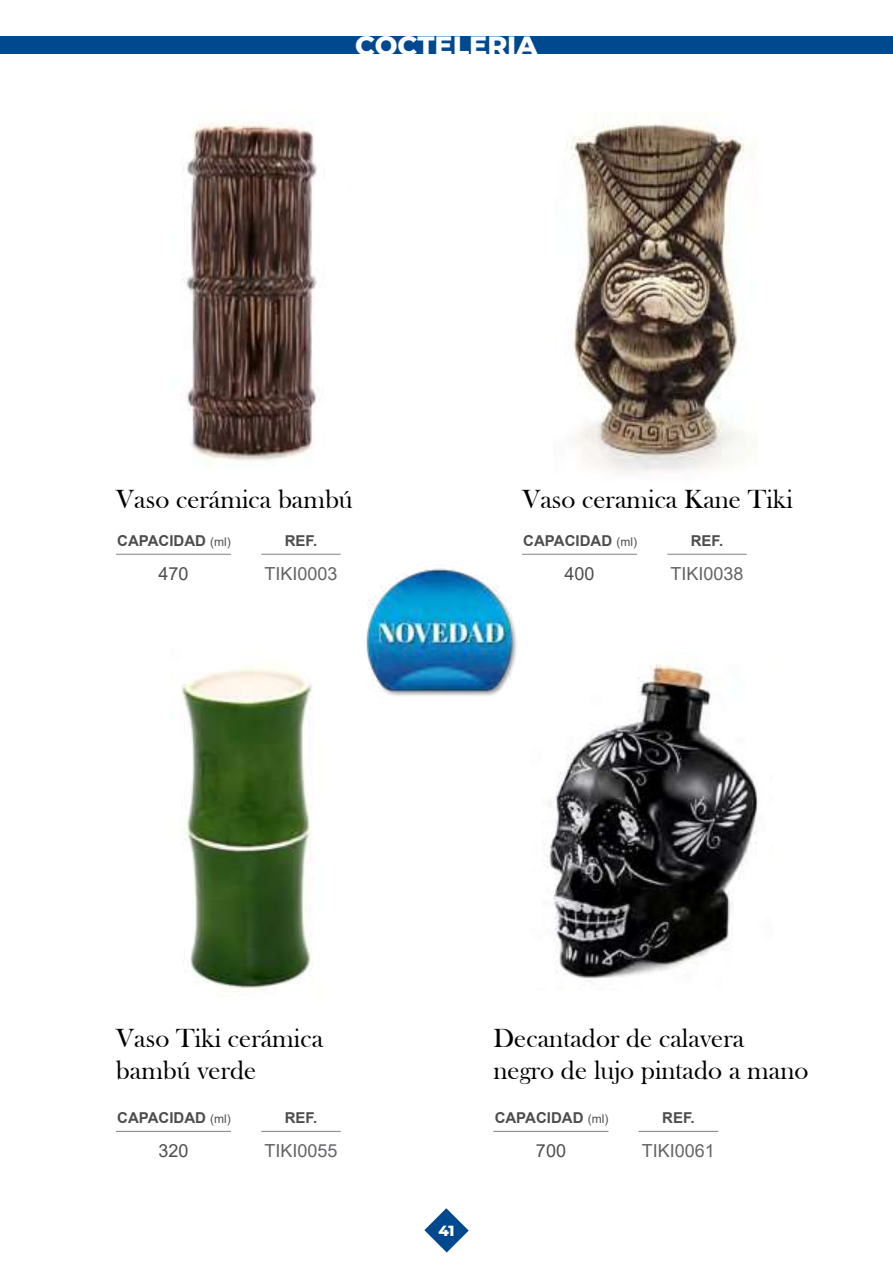
<style>
.page{position:relative;width:893px;height:1263px;background:#fff}
.page>*{position:absolute;margin:0;border:0;box-sizing:border-box;transform-origin:0 0}
.t1{font:27px/32.4px "Bask Old Face";color:#000}
.t2{font:800 27px "Montserrat";color:#fff}
.t3{font:18px "Arial";color:#636466}
.t4{font:18px "Arial";color:#4d4d4f}
.t5{font:700 15px "Arial";color:#4d4d4f}
.t6{font:800 15px "Montserrat";color:#fff}
.s1{font-weight:400;font-size:12px}
</style>
<div class="page">
<div style="left:0;top:36px;width:893px;height:18px;background:#00498f"></div>
<svg style="left:424px;top:1208px;width:45px;height:44px"></svg>
<img style="left:181px;top:122px;width:136px;height:339px">
<img style="left:181px;top:667px;width:132px;height:325px">
<img style="left:567px;top:112px;width:191px;height:361px">
<img style="left:543px;top:652px;width:216px;height:330px">
<hr style="left:261px;top:554px;width:80px;height:1px;background:#808285">
<hr style="left:116px;top:554px;width:115px;height:1px;background:#808285">
<hr style="left:261px;top:1131px;width:80px;height:1px;background:#808285">
<hr style="left:116px;top:1131px;width:115px;height:1px;background:#808285">
<hr style="left:667px;top:554px;width:80px;height:1px;background:#808285">
<hr style="left:522px;top:554px;width:115px;height:1px;background:#808285">
<hr style="left:639px;top:1131px;width:79px;height:1px;background:#808285">
<hr style="left:493px;top:1131px;width:115px;height:1px;background:#808285">
<img style="left:366px;top:568px;width:151px;height:128px">
<p class="t2" style="left:355px;top:26px;width:184px">COCTELERÍA</p>
<p class="t1" style="left:116px;top:483px;width:238px">Vaso cerámica bambú</p>
<p class="t5" style="left:285px;top:530px;width:34px">REF.</p>
<p class="t4" style="left:158px;top:561px;width:32px">470</p>
<p class="t3" style="left:264px;top:561px;width:75px">TIKI0003</p>
<p class="t5" style="left:117px;top:530px;width:115px">CAPACIDAD <span class="s1">(ml)</span></p>
<p class="t1" style="left:522px;top:483px;width:272px">Vaso ceramica Kane Tiki</p>
<p class="t5" style="left:691px;top:530px;width:34px">REF.</p>
<p class="t4" style="left:565px;top:561px;width:32px">400</p>
<p class="t3" style="left:670px;top:561px;width:75px">TIKI0038</p>
<p class="t5" style="left:523px;top:530px;width:115px">CAPACIDAD <span class="s1">(ml)</span></p>
<p class="t1" style="left:116px;top:1022px;width:209px">Vaso Tiki cerámica bambú verde</p>
<p class="t5" style="left:285px;top:1107px;width:34px">REF.</p>
<p class="t4" style="left:158px;top:1138px;width:32px">320</p>
<p class="t3" style="left:264px;top:1138px;width:75px">TIKI0055</p>
<p class="t5" style="left:117px;top:1107px;width:115px">CAPACIDAD <span class="s1">(ml)</span></p>
<p class="t6" style="left:438px;top:1219px;width:18px">41</p>
<p class="t1" style="left:493px;top:1022px;width:316px">Decantador de calavera negro de lujo pintado a mano</p>
<p class="t5" style="left:495px;top:1107px;width:115px">CAPACIDAD <span class="s1">(ml)</span></p>
<p class="t5" style="left:662px;top:1107px;width:34px">REF.</p>
<p class="t4" style="left:536px;top:1138px;width:32px">700</p>
<p class="t3" style="left:642px;top:1138px;width:75px">TIKI0061</p>
</div>
